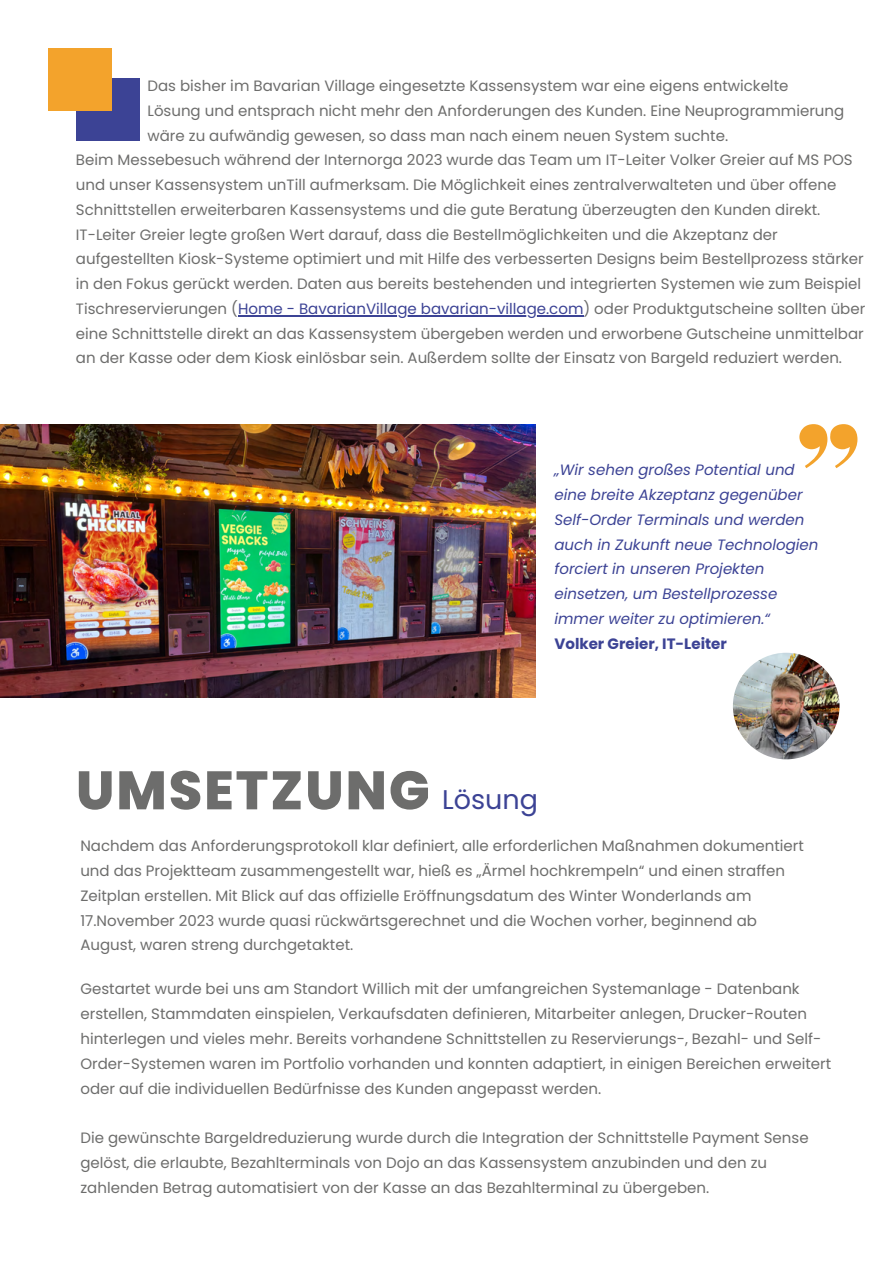
<style>
.page{position:relative;width:894px;height:1264px;background:#fff}
.page>*{position:absolute;margin:0;border:0;box-sizing:border-box;transform-origin:0 0}
.t1{font:800 54px "Poppins";letter-spacing:.035em;color:#6d6d6c}
.t2{font:15px/24.8px "Poppins";color:#6d6d6c}
.t3{font:italic 15px/24.8px "Poppins";color:#3c4395}
.t4{font:700 15px "Poppins";color:#3c4395}
.s1{color:#3c4395}
.s2{font-weight:400;font-size:27px;color:#3c4395}
</style>
<div class="page">
<img style="left:732px;top:652px;width:107px;height:107px;border-radius:50%">
<svg style="left:799px;top:424px;width:58px;height:44px"></svg>
<img style="left:0;top:424px;width:535px;height:273px">
<hr style="left:238px;top:315px;width:345px;height:1px;background:#3c4395">
<div style="left:76px;top:78px;width:64px;height:63px;background:#3c4395"></div>
<div style="left:48px;top:48px;width:64px;height:63px;background:#f3a32c"></div>
<p class="t2" style="left:147px;top:73px;width:698px">Das bisher im Bavarian Village eingesetzte Kassensystem war eine eigens entwickelte<br>Lösung und entsprach nicht mehr den Anforderungen des Kunden. Eine Neuprogrammierung wäre zu aufwändig gewesen, so dass man nach einem neuen System suchte.</p>
<p class="t2" style="left:76px;top:148px;width:790px">Beim Messebesuch während der Internorga 2023 wurde das Team um IT-Leiter Volker Greier auf MS POS und unser Kassensystem unTill aufmerksam. Die Möglichkeit eines zentralverwalteten und über offene Schnittstellen erweiterbaren Kassensystems und die gute Beratung überzeugten den Kunden direkt.<br>IT-Leiter Greier legte großen Wert darauf, dass die Bestellmöglichkeiten und die Akzeptanz der aufgestellten Kiosk-Systeme optimiert und mit Hilfe des verbesserten Designs beim Bestellprozess stärker in den Fokus gerückt werden. Daten aus bereits bestehenden und integrierten Systemen wie zum Beispiel Tischreservierungen (<span class="s1">Home - BavarianVillage bavarian-village.com</span>) oder Produktgutscheine sollten über eine Schnittstelle direkt an das Kassensystem übergeben werden und erworbene Gutscheine unmittelbar an der Kasse oder dem Kiosk einlösbar sein. Außerdem sollte der Einsatz von Bargeld reduziert werden.</p>
<p class="t3" style="left:554px;top:457px;width:265px">„Wir sehen großes Potential und eine breite Akzeptanz gegenüber<br>Self-Order Terminals und werden auch in Zukunft neue Technologien forciert in unseren Projekten einsetzen, um Bestellprozesse immer weiter zu optimieren.“</p>
<p class="t4" style="left:554px;top:633px;width:174px">Volker Greier, IT-Leiter</p>
<h1 class="t1" style="left:76px;top:752px;width:463px">UMSETZUNG <span class="s2">Lösung</span></h1>
<p class="t2" style="left:80px;top:833px;width:724px">Nachdem das Anforderungsprotokoll klar definiert, alle erforderlichen Maßnahmen dokumentiert und das Projektteam zusammengestellt war, hieß es „Ärmel hochkrempeln“ und einen straffen Zeitplan erstellen. Mit Blick auf das offizielle Eröffnungsdatum des Winter Wonderlands am 17.November 2023 wurde quasi rückwärtsgerechnet und die Wochen vorher, beginnend ab August, waren streng durchgetaktet.</p>
<p class="t2" style="left:80px;top:976px;width:752px">Gestartet wurde bei uns am Standort Willich mit der umfangreichen Systemanlage - Datenbank erstellen, Stammdaten einspielen, Verkaufsdaten definieren, Mitarbeiter anlegen, Drucker-Routen hinterlegen und vieles mehr. Bereits vorhandene Schnittstellen zu Reservierungs-, Bezahl- und Self-Order-Systemen waren im Portfolio vorhanden und konnten adaptiert, in einigen Bereichen erweitert oder auf die individuellen Bedürfnisse des Kunden angepasst werden.</p>
<p class="t2" style="left:80px;top:1125px;width:729px">Die gewünschte Bargeldreduzierung wurde durch die Integration der Schnittstelle Payment Sense gelöst, die erlaubte, Bezahlterminals von Dojo an das Kassensystem anzubinden und den zu zahlenden Betrag automatisiert von der Kasse an das Bezahlterminal zu übergeben.</p>
</div>
